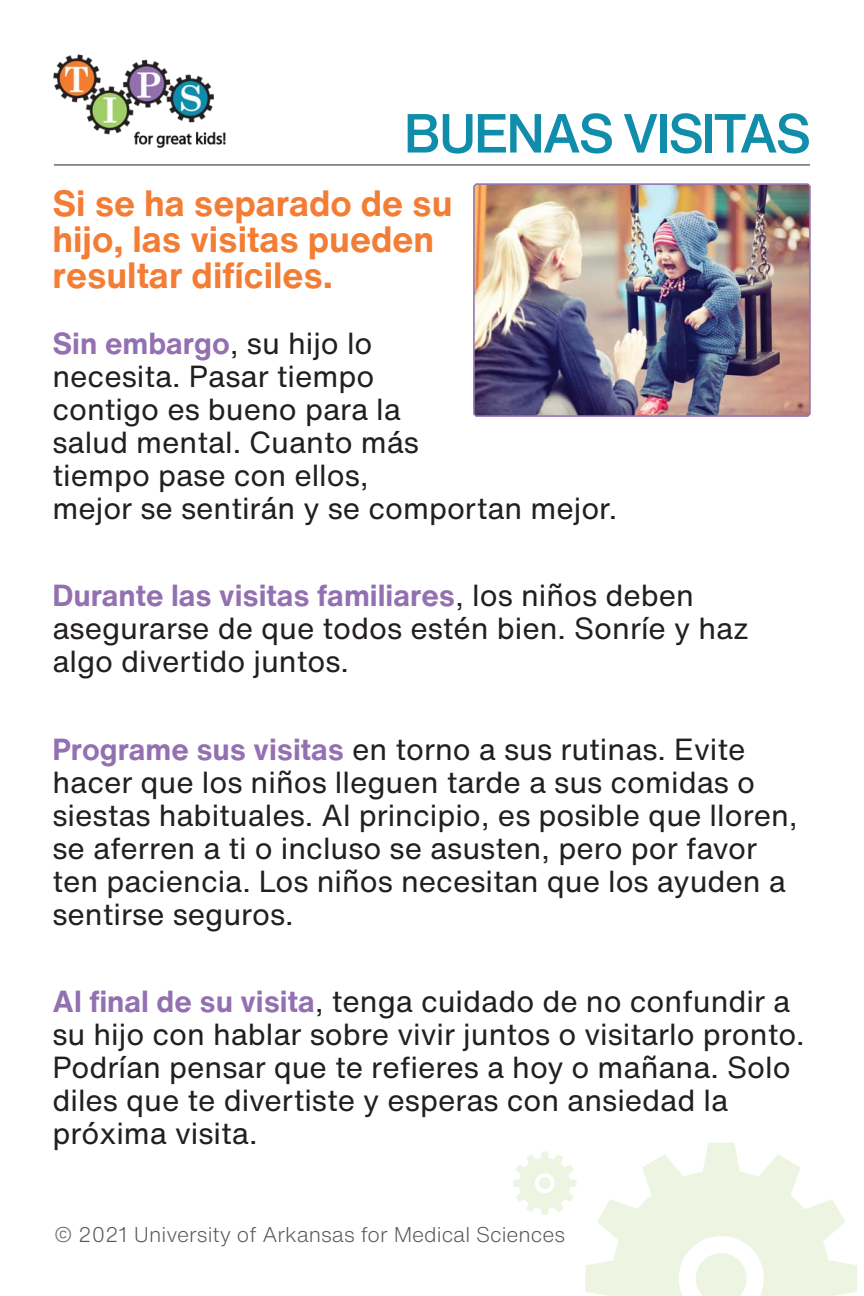
<style>
.page{position:relative;width:864px;height:1296px;background:#fff}
.page>*{position:absolute;margin:0;border:0;box-sizing:border-box;transform-origin:0 0}
.Tips_Title{font:500 54px "Helvetica Now Text";letter-spacing:-.05em;color:#108dab}
.Tips_Subheader{font:700 36px/36px "Helvetica Now Text";color:#f37d35}
.Tips_Paragraphs{font:30px/33px "Helvetica Now Text";color:#231f20}
.t1{font:300 21px "Helvetica Now Text";color:#57585a}
.s1{font-weight:700;color:#9370b1}
</style>
<div class="page">
<img style="left:53px;top:54px;width:173px;height:95px">
<hr style="left:54px;top:164px;width:756px;height:1px;background:#231f20">
<img style="left:474px;top:184px;width:336px;height:232px">
<svg style="left:513px;top:1151px;width:64px;height:64px"></svg>
<svg style="left:585px;top:1143px;width:272px;height:153px"></svg>
<p class="Tips_Title" style="left:404px;top:93px;width:409px">BUENAS VISITAS</p>
<p class="Tips_Subheader" style="left:52px;top:184px;width:402px">Si se ha separado de su hijo, las visitas pueden resultar difíciles.</p>
<p class="Tips_Paragraphs" style="left:52px;top:326px;width:566px"><span class="s1">Sin embargo</span>, su hijo lo<br>necesita. Pasar tiempo<br>contigo es bueno para la<br>salud mental. Cuanto más<br>tiempo pase con ellos,<br>mejor se sentirán y se comportan mejor.</p>
<p class="Tips_Paragraphs" style="left:52px;top:578px;width:698px"><span class="s1">Durante las visitas familiares</span>, los niños deben asegurarse de que todos estén bien. Sonríe y haz algo divertido juntos.</p>
<p class="Tips_Paragraphs" style="left:52px;top:732px;width:747px"><span class="s1">Programe sus visitas</span> en torno a sus rutinas. Evite hacer que los niños lleguen tarde a sus comidas o siestas habituales. Al principio, es posible que lloren, se aferren a ti o incluso se asusten, pero por favor ten paciencia. Los niños necesitan que los ayuden a sentirse seguros.</p>
<p class="Tips_Paragraphs" style="left:52px;top:985px;width:754px"><span class="s1">Al final de su visita</span>, tenga cuidado de no confundir a su hijo con hablar sobre vivir juntos o visitarlo pronto.<br>Podrían pensar que te refieres a hoy o mañana. Solo diles que te divertiste y esperas con ansiedad la próxima visita.</p>
<p class="t1" style="left:54px;top:1219px;width:513px">© 2021 University of Arkansas for Medical Sciences</p>
</div>
